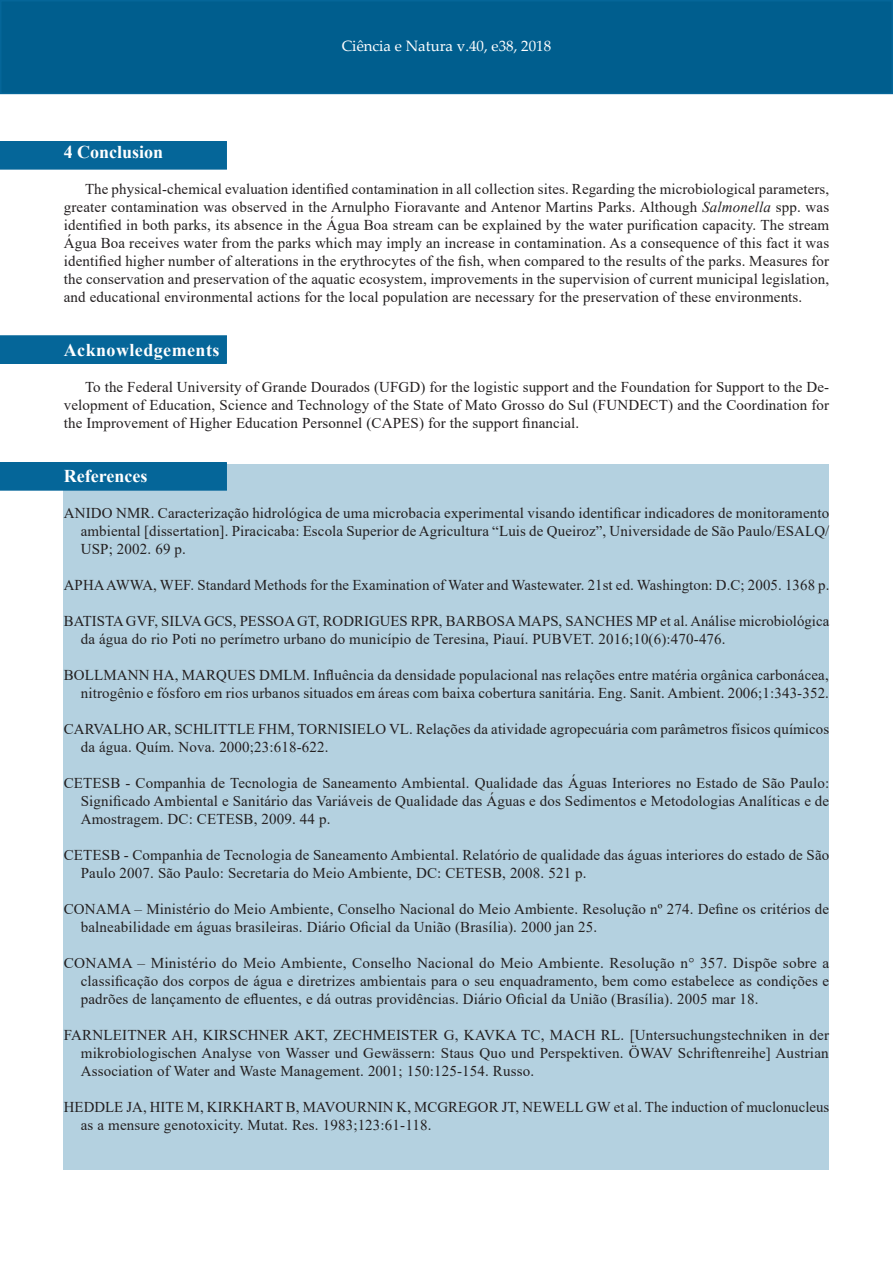
<style>
.page{position:relative;width:893px;height:1263px;background:#fff}
.page>*{position:absolute;margin:0;border:0;box-sizing:border-box;transform-origin:0 0}
._1_TItulo{font:700 18px "Times New Roman";color:#fff}
._1_TItulo-2{font:700 18px "Times New Roman";letter-spacing:.025em;color:#fff}
.Referencias{font:15px/18px "Times New Roman";letter-spacing:.01em;color:#231f20}
.TextoCORRIDO{font:15px/18px "Times New Roman";letter-spacing:.01em;color:#231f20;text-align:justify}
.t1{font:15px "Palatino Linotype";color:#fff}
.s1{font-style:italic}
</style>
<div class="page">
<div style="left:0;top:0;width:893px;height:94px;background:#005e8e;border:2px solid #056699"></div>
<div style="left:64px;top:464px;width:765px;height:705px;background:#b4d1e0"></div>
<div style="left:1px;top:142px;width:225px;height:27px;background:#056699"></div>
<div style="left:0;top:141px;width:227px;height:29px;border:2px solid #056699"></div>
<div style="left:1px;top:336px;width:225px;height:27px;background:#056699"></div>
<div style="left:0;top:335px;width:227px;height:29px;border:2px solid #056699"></div>
<div style="left:1px;top:463px;width:225px;height:27px;background:#056699"></div>
<div style="left:0;top:462px;width:227px;height:29px;border:2px solid #056699"></div>
<p class="t1" style="left:342px;top:35px;width:211px">Ciência e Natura v.40, e38, 2018</p>
<p class="_1_TItulo" style="left:64px;top:139px;width:101px">4 Conclusion</p>
<p class="TextoCORRIDO" style="left:64px;top:180px;width:767px;text-indent:21px">The physical-chemical evaluation identified contamination in all collection sites. Regarding the microbiological parameters, greater contamination was observed in the Arnulpho Fioravante and Antenor Martins Parks. Although <span class="s1">Salmonella</span> spp. was identified in both parks, its absence in the Água Boa stream can be explained by the water purification capacity. The stream Água Boa receives water from the parks which may imply an increase in contamination. As a consequence of this fact it was identified higher number of alterations in the erythrocytes of the fish, when compared to the results of the parks. Measures for the conservation and preservation of the aquatic ecosystem, improvements in the supervision of current municipal legislation, and educational environmental actions for the local population are necessary for the preservation of these environments.</p>
<p class="_1_TItulo-2" style="left:64px;top:337px;width:157px">Acknowledgements</p>
<p class="TextoCORRIDO" style="left:64px;top:378px;width:767px;text-indent:21px">To the Federal University of Grande Dourados (UFGD) for the logistic support and the Foundation for Support to the De&shy;velopment of Education, Science and Technology of the State of Mato Grosso do Sul (FUNDECT) and the Coordination for the Improvement of Higher Education Personnel (CAPES) for the support financial.</p>
<p class="_1_TItulo" style="left:64px;top:463px;width:85px">References</p>
<p class="Referencias" style="left:81px;top:504px;width:750px;text-align:justify;text-indent:-17px">ANIDO NMR. Caracterização hidrológica de uma microbacia experimental visando identificar indicadores de monitoramento ambiental [dissertation]. Piracicaba: Escola Superior de Agricultura “Luis de Queiroz”, Universidade de São Paulo/ESALQ/ USP; 2002. 69 p.</p>
<p class="Referencias" style="left:64px;top:576px;width:767px">APHA AWWA, WEF. Standard Methods for the Examination of Water and Wastewater. 21st ed. Washington: D.C; 2005. 1368 p.</p>
<p class="Referencias" style="left:81px;top:612px;width:750px;text-indent:-17px">BATISTA GVF, SILVA GCS, PESSOA GT, RODRIGUES RPR, BARBOSA MAPS, SANCHES MP et al. Análise microbiológica da água do rio Poti no perímetro urbano do município de Teresina, Piauí. PUBVET. 2016;10(6):470-476.</p>
<p class="Referencias" style="left:64px;top:666px;width:767px;text-align:right">BOLLMANN HA, MARQUES DMLM. Influência da densidade populacional nas relações entre matéria orgânica carbonácea, nitrogênio e fósforo em rios urbanos situados em áreas com baixa cobertura sanitária. Eng. Sanit. Ambient. 2006;1:343-352.</p>
<p class="Referencias" style="left:81px;top:720px;width:750px;text-indent:-17px">CARVALHO AR, SCHLITTLE FHM, TORNISIELO VL. Relações da atividade agropecuária com parâmetros físicos químicos da água. Quím. Nova. 2000;23:618-622.</p>
<p class="Referencias" style="left:81px;top:774px;width:750px;text-align:justify;text-indent:-17px">CETESB - Companhia de Tecnologia de Saneamento Ambiental. Qualidade das Águas Interiores no Estado de São Paulo:<br>Significado Ambiental e Sanitário das Variáveis de Qualidade das Águas e dos Sedimentos e Metodologias Analíticas e de Amostragem. DC: CETESB, 2009. 44 p.</p>
<p class="Referencias" style="left:81px;top:846px;width:750px;text-indent:-17px">CETESB - Companhia de Tecnologia de Saneamento Ambiental. Relatório de qualidade das águas interiores do estado de São<br>Paulo 2007. São Paulo: Secretaria do Meio Ambiente, DC: CETESB, 2008. 521 p.</p>
<p class="Referencias" style="left:81px;top:900px;width:750px;text-indent:-17px">CONAMA – Ministério do Meio Ambiente, Conselho Nacional do Meio Ambiente. Resolução nº 274. Define os critérios de balneabilidade em águas brasileiras. Diário Oficial da União (Brasília). 2000 jan 25.</p>
<p class="Referencias" style="left:81px;top:954px;width:750px;text-align:justify;text-indent:-17px">CONAMA – Ministério do Meio Ambiente, Conselho Nacional do Meio Ambiente. Resolução n° 357. Dispõe sobre a classificação dos corpos de água e diretrizes ambientais para o seu enquadramento, bem como estabelece as condições e padrões de lançamento de efluentes, e dá outras providências. Diário Oficial da União (Brasília). 2005 mar 18.</p>
<p class="Referencias" style="left:81px;top:1026px;width:750px;text-align:justify;text-indent:-17px">FARNLEITNER AH, KIRSCHNER AKT, ZECHMEISTER G, KAVKA TC, MACH RL. [Untersuchungstechniken in der mikrobiologischen Analyse von Wasser und Gewässern: Staus Quo und Perspektiven. ÖWAV Schriftenreihe] Austrian Association of Water and Waste Management. 2001; 150:125-154. Russo.</p>
<p class="Referencias" style="left:81px;top:1098px;width:750px;text-indent:-17px">HEDDLE JA, HITE M, KIRKHART B, MAVOURNIN K, MCGREGOR JT, NEWELL GW et al. The induction of muclonucleus as a mensure genotoxicity. Mutat. Res. 1983;123:61-118.</p>
</div>
